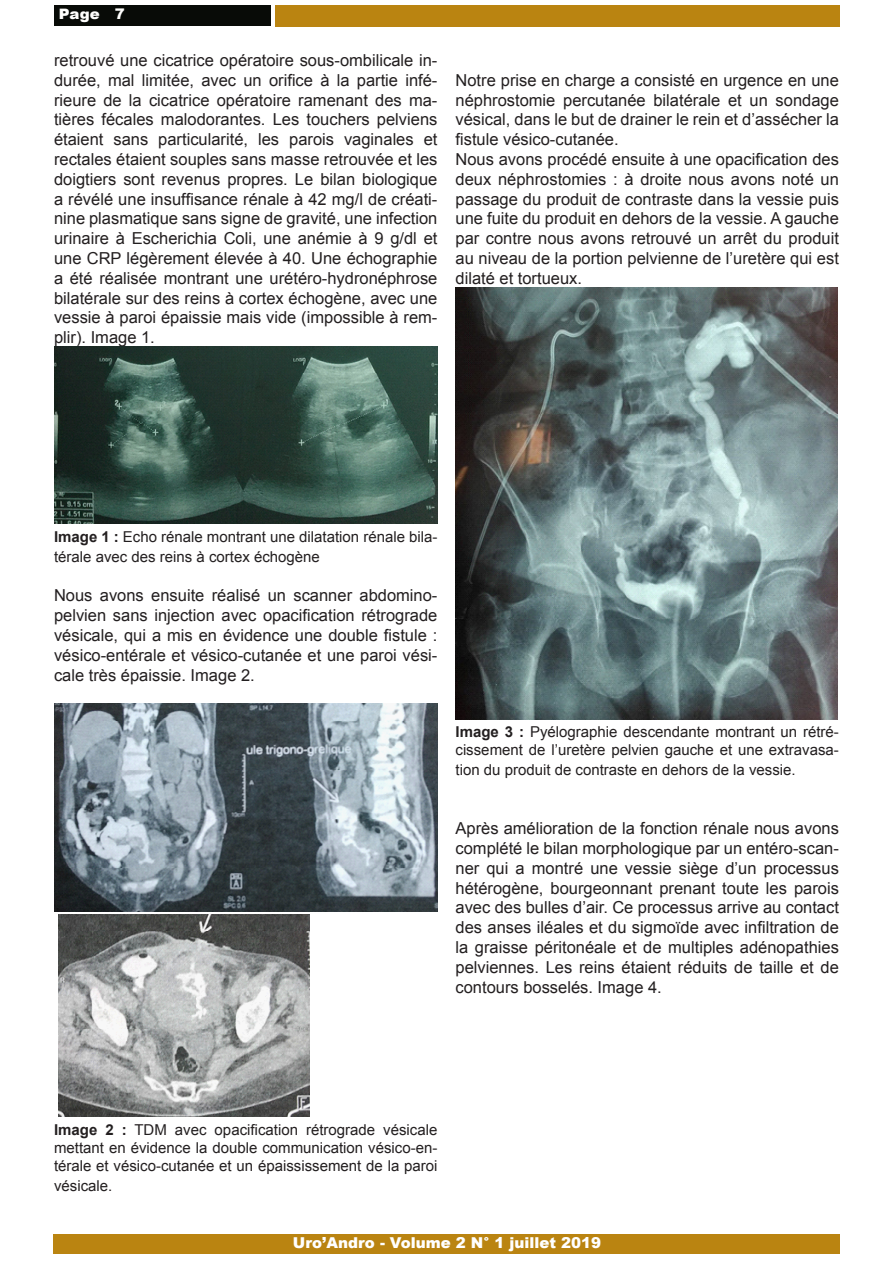
<style>
.page{position:relative;width:893px;height:1263px;background:#fff}
.page>*{position:absolute;margin:0;border:0;box-sizing:border-box;transform-origin:0 0}
.t1{font:16.5px/19.8px "Arial";color:#231f20;text-align:justify}
.t2{font:15px/18px "Arial";color:#231f20}
.t3{font:900 15px "Arial";color:#fff}
.t4{font:900 14.4px "Arial";color:#fffffd;scale:1.04 1}
.s1{font-size:14.7px}
.s2{font-weight:700}
</style>
<div class="page">
<div style="left:275px;top:5px;width:565px;height:21px;background:#ba8411"></div>
<div style="left:54px;top:1234px;width:786px;height:20px;background:#ba8411"></div>
<div style="left:54px;top:5px;width:216px;height:20px;background:#080b07"></div>
<img style="left:54px;top:347px;width:383px;height:177px">
<img style="left:54px;top:704px;width:383px;height:207px">
<img style="left:59px;top:915px;width:251px;height:202px">
<img style="left:455px;top:287px;width:383px;height:432px">
<p class="t4" style="left:59px;top:3px;width:65px">Page <span class="s1">7</span></p>
<p class="t1" style="left:54px;top:50px;width:385px">retrouvé une cicatrice opératoire sous-ombilicale in&shy;durée, mal limitée, avec un orifice à la partie infé&shy;rieure de la cicatrice opératoire ramenant des ma&shy;tières fécales malodorantes. Les touchers pelviens étaient sans particularité, les parois vaginales et rectales étaient souples sans masse retrouvée et les doigtiers sont revenus propres. Le bilan biologique a révélé une insuffisance rénale à 42 mg/l de créati&shy;nine plasmatique sans signe de gravité, une infection urinaire à Escherichia Coli, une anémie à 9 g/dl et une CRP légèrement élevée à 40. Une échographie a été réalisée montrant une urétéro-hydronéphrose bilatérale sur des reins à cortex échogène, avec une vessie à paroi épaissie mais vide (impossible à rem&shy;plir). Image 1.</p>
<p class="t1" style="left:455px;top:70px;width:385px;text-align:left">Notre prise en charge a consisté en urgence en une néphrostomie percutanée bilatérale et un sondage vésical, dans le but de drainer le rein et d’assécher la fistule vésico-cutanée.<br>Nous avons procédé ensuite à une opacification des deux néphrostomies : à droite nous avons noté un passage du produit de contraste dans la vessie puis une fuite du produit en dehors de la vessie. A gauche par contre nous avons retrouvé un arrêt du produit au niveau de la portion pelvienne de l’uretère qui est dilaté et tortueux.</p>
<p class="t2" style="left:54px;top:527px;width:385px;line-height:19.8px"><span class="s2">Image 1 :</span> Echo rénale montrant une dilatation rénale bila&shy;térale avec des reins à cortex échogène</p>
<p class="t1" style="left:54px;top:585px;width:385px">Nous avons ensuite réalisé un scanner abdomino&shy;pelvien sans injection avec opacification rétrograde vésicale, qui a mis en évidence une double fistule : vésico-entérale et vésico-cutanée et une paroi vési&shy;cale très épaissie. Image 2.</p>
<p class="t2" style="left:455px;top:723px;width:385px"><span class="s2">Image 3 :</span> Pyélographie descendante montrant un rétré&shy;cissement de l’uretère pelvien gauche et une extravasa-</p>
<p class="t2" style="left:455px;top:760px;width:342px">tion du produit de contraste en dehors de la vessie.</p>
<p class="t1" style="left:455px;top:818px;width:385px">Après amélioration de la fonction rénale nous avons complété le bilan morphologique par un entéro-scan&shy;ner qui a montré une vessie siège d’un processus hétérogène, bourgeonnant prenant toute les parois avec des bulles d’air. Ce processus arrive au contact des anses iléales et du sigmoïde avec infiltration de la graisse péritonéale et de multiples adénopathies pelviennes. Les reins étaient réduits de taille et de contours bosselés. Image 4.</p>
<p class="t2" style="left:54px;top:1120px;width:385px;text-align:justify"><span class="s2">Image 2 :</span> TDM avec opacification rétrograde vésicale mettant en évidence la double communication vésico-en&shy;térale et vésico-cutanée et un épaississement de la paroi</p>
<p class="t2" style="left:54px;top:1176px;width:60px">vésicale.</p>
<p class="t3" style="left:293px;top:1232px;width:310px">Uro’Andro - Volume 2 N° 1 juillet 2019</p>
</div>
